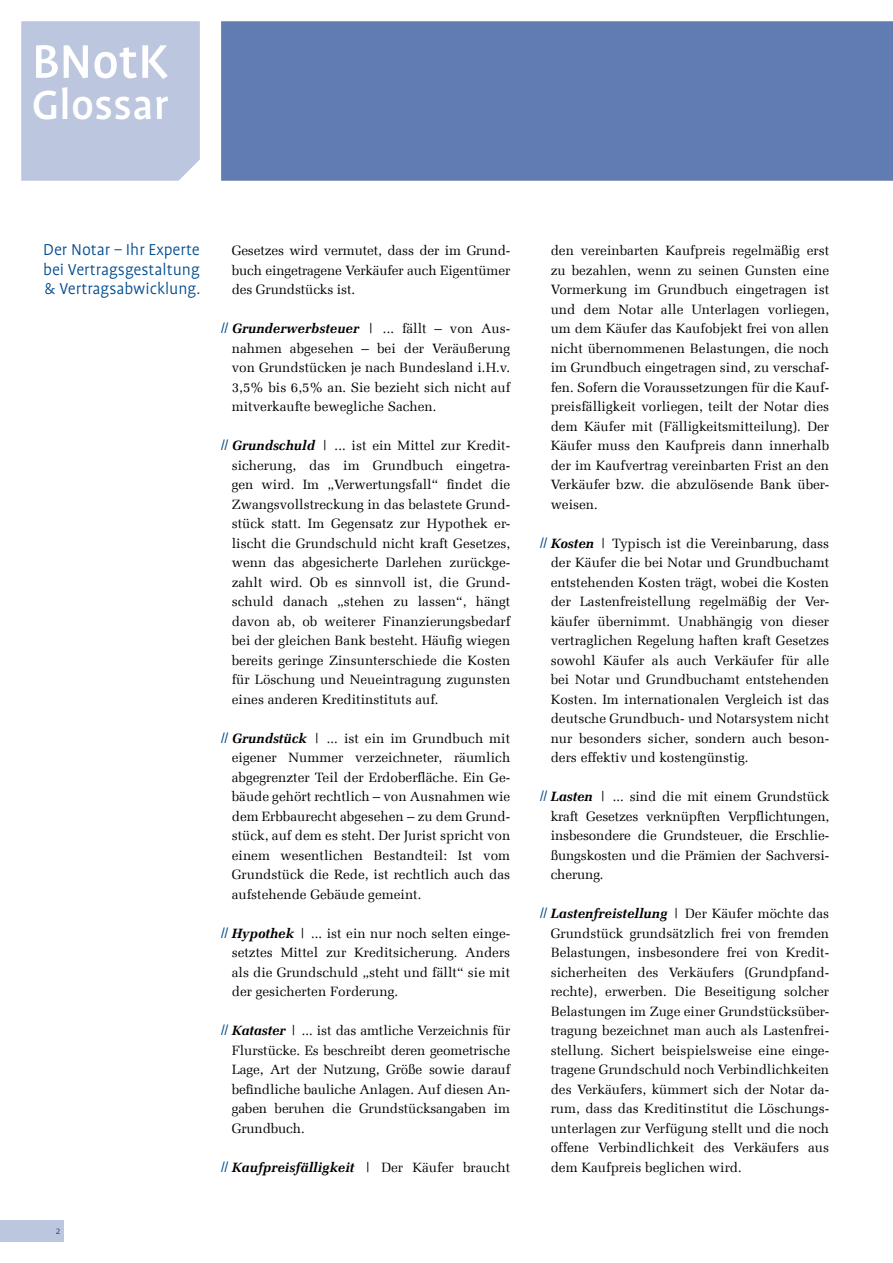
<style>
.page{position:relative;width:893px;height:1263px;background:#fff}
.page>*{position:absolute;margin:0;border:0;box-sizing:border-box;transform-origin:0 0}
.t1{font:500 54px "Profile OT";letter-spacing:.005em;color:#fff}
.t2{font:500 46.5px "Profile OT";letter-spacing:.01em;color:#fff}
.t3{font:300 18px/19.5px "Profile OT";color:#004b8d;text-align:justify}
.t4{font:13.5px/19.5px "Melior Com";color:#000;text-align:justify}
.t5{font:italic 700 13.5px "Melior Com";color:#000}
.t6{font:10.5px "Double Slash";color:#004b8d;scale:.52 1}
.t7{font:300 10.5px "Profile OT";color:#004b8d}
.s1{font-family:"Double Slash";font-size:10.5px;color:#004b8d}
.s2{font-weight:700;font-style:italic}
.s3{font-family:"Double Slash";font-weight:400;font-style:normal;font-size:10.5px;color:#004b8d}
.s4{font-weight:400;font-style:normal}
</style>
<div class="page">
<div style="left:21px;top:21px;width:179px;height:160px;background:#bdc6df"></div>
<div style="left:221px;top:21px;width:672px;height:160px;background:#607cb0"></div>
<div style="left:0;top:1220px;width:64px;height:22px;background:#bdc6df"></div>
<h1 class="t1" style="left:32px;top:28px;width:138px">BNotK</h1>
<h2 class="t2" style="left:32px;top:75px;width:138px">Glossar</h2>
<h3 class="t3" style="left:43px;top:241px;width:159px">Der Notar – Ihr Experte bei Vertragsgestaltung &amp; Vertragsabwicklung.</h3>
<p class="t7" style="left:56px;top:1226px;width:6px">2</p>
<p class="t4" style="left:232px;top:241px;width:280px">Gesetzes wird vermutet, dass der im Grund&shy;buch eingetragene Verkäufer auch Eigentümer des Grundstücks ist.</p>
<p class="t4" style="left:232px;top:319px;width:280px;text-indent:-11px"><span class="s1">:</span> <span class="s2">Grunderwerbsteuer</span> | ... fällt – von Aus&shy;nahmen abgesehen – bei der Veräußerung von Grundstücken je nach Bundesland i.H.v.<br>3,5% bis 6,5% an. Sie bezieht sich nicht auf mitverkaufte bewegliche Sachen.</p>
<p class="t4" style="left:232px;top:436px;width:280px;text-indent:-11px"><span class="s1">:</span> <span class="s2">Grundschuld</span> | ... ist ein Mittel zur Kredit&shy;sicherung, das im Grundbuch eingetra&shy;gen wird. Im „Verwertungsfall“ findet die Zwangsvollstreckung in das belastete Grund&shy;stück statt. Im Gegensatz zur Hypothek er&shy;lischt die Grundschuld nicht kraft Gesetzes, wenn das abgesicherte Darlehen zurückge&shy;zahlt wird. Ob es sinnvoll ist, die Grund&shy;schuld danach „stehen zu lassen“, hängt davon ab, ob weiterer Finanzierungsbedarf bei der gleichen Bank besteht. Häufig wiegen bereits geringe Zinsunterschiede die Kosten für Löschung und Neueintragung zugunsten eines anderen Kreditinstituts auf.</p>
<p class="t4" style="left:232px;top:729px;width:280px;text-indent:-11px"><span class="s1">:</span> <span class="s2">Grundstück</span> | ... ist ein im Grundbuch mit eigener Nummer verzeichneter, räumlich abgegrenzter Teil der Erdoberfläche. Ein Ge&shy;bäude gehört rechtlich – von Ausnahmen wie dem Erbbaurecht abgesehen – zu dem Grund&shy;stück, auf dem es steht. Der Jurist spricht von einem wesentlichen Bestandteil: Ist vom Grundstück die Rede, ist rechtlich auch das aufstehende Gebäude gemeint.</p>
<p class="t6" style="left:229px;top:928px;width:7px">:</p>
<p class="t4" style="left:232px;top:924px;width:280px;text-indent:-11px"><span class="s1">:</span> <span class="s2">Hypothek</span> | ... ist ein nur noch selten einge&shy;setztes Mittel zur Kreditsicherung. Anders als die Grundschuld „steht und fällt“ sie mit der gesicherten Forderung.</p>
<p class="t4" style="left:232px;top:1021px;width:280px;text-indent:-11px"><span class="s1">:</span> <span class="s2">Kataster</span> | ... ist das amtliche Verzeichnis für Flurstücke. Es beschreibt deren geometrische Lage, Art der Nutzung, Größe sowie darauf befindliche bauliche Anlagen. Auf diesen An&shy;gaben beruhen die Grundstücksangaben im Grundbuch.</p>
<p class="t6" style="left:229px;top:1162px;width:7px">:</p>
<p class="t5" style="left:221px;top:1159px;width:291px"><span class="s3">:</span> Kaufpreisfälligkeit <span class="s4">| Der Käufer braucht</span></p>
<p class="t4" style="left:551px;top:241px;width:280px">den vereinbarten Kaufpreis regelmäßig erst zu bezahlen, wenn zu seinen Gunsten eine Vormerkung im Grundbuch eingetragen ist und dem Notar alle Unterlagen vorliegen, um dem Käufer das Kaufobjekt frei von allen nicht übernommenen Belastungen, die noch im Grundbuch eingetragen sind, zu verschaf&shy;fen. Sofern die Voraussetzungen für die Kauf&shy;preisfälligkeit vorliegen, teilt der Notar dies dem Käufer mit (Fälligkeitsmitteilung). Der Käufer muss den Kaufpreis dann innerhalb der im Kaufvertrag vereinbarten Frist an den Verkäufer bzw. die abzulösende Bank über&shy;weisen.</p>
<p class="t4" style="left:551px;top:534px;width:280px;text-indent:-11px"><span class="s1">:</span> <span class="s2">Kosten</span> | Typisch ist die Vereinbarung, dass der Käufer die bei Notar und Grundbuchamt entstehenden Kosten trägt, wobei die Kosten der Lastenfreistellung regelmäßig der Ver&shy;käufer übernimmt. Unabhängig von dieser vertraglichen Regelung haften kraft Gesetzes sowohl Käufer als auch Verkäufer für alle bei Notar und Grundbuchamt entstehenden Kosten. Im internationalen Vergleich ist das deutsche Grundbuch- und Notarsystem nicht nur besonders sicher, sondern auch beson&shy;ders effektiv und kostengünstig.</p>
<p class="t4" style="left:551px;top:787px;width:280px;text-indent:-11px"><span class="s1">:</span> <span class="s2">Lasten</span> | ... sind die mit einem Grundstück kraft Gesetzes verknüpften Verpflichtungen, insbesondere die Grundsteuer, die Erschlie&shy;ßungskosten und die Prämien der Sachversi&shy;cherung.</p>
<p class="t4" style="left:551px;top:904px;width:280px;text-indent:-11px"><span class="s1">:</span> <span class="s2">Lastenfreistellung</span> | Der Käufer möchte das Grundstück grundsätzlich frei von fremden Belastungen, insbesondere frei von Kredit&shy;sicherheiten des Verkäufers (Grundpfand&shy;rechte), erwerben. Die Beseitigung solcher Belastungen im Zuge einer Grundstücksüber&shy;tragung bezeichnet man auch als Lastenfrei&shy;stellung. Sichert beispielsweise eine einge&shy;tragene Grundschuld noch Verbindlichkeiten des Verkäufers, kümmert sich der Notar da&shy;rum, dass das Kreditinstitut die Löschungs&shy;unterlagen zur Verfügung stellt und die noch offene Verbindlichkeit des Verkäufers aus dem Kaufpreis beglichen wird.</p>
<p class="t6" style="left:548px;top:538px;width:7px">:</p>
</div>
